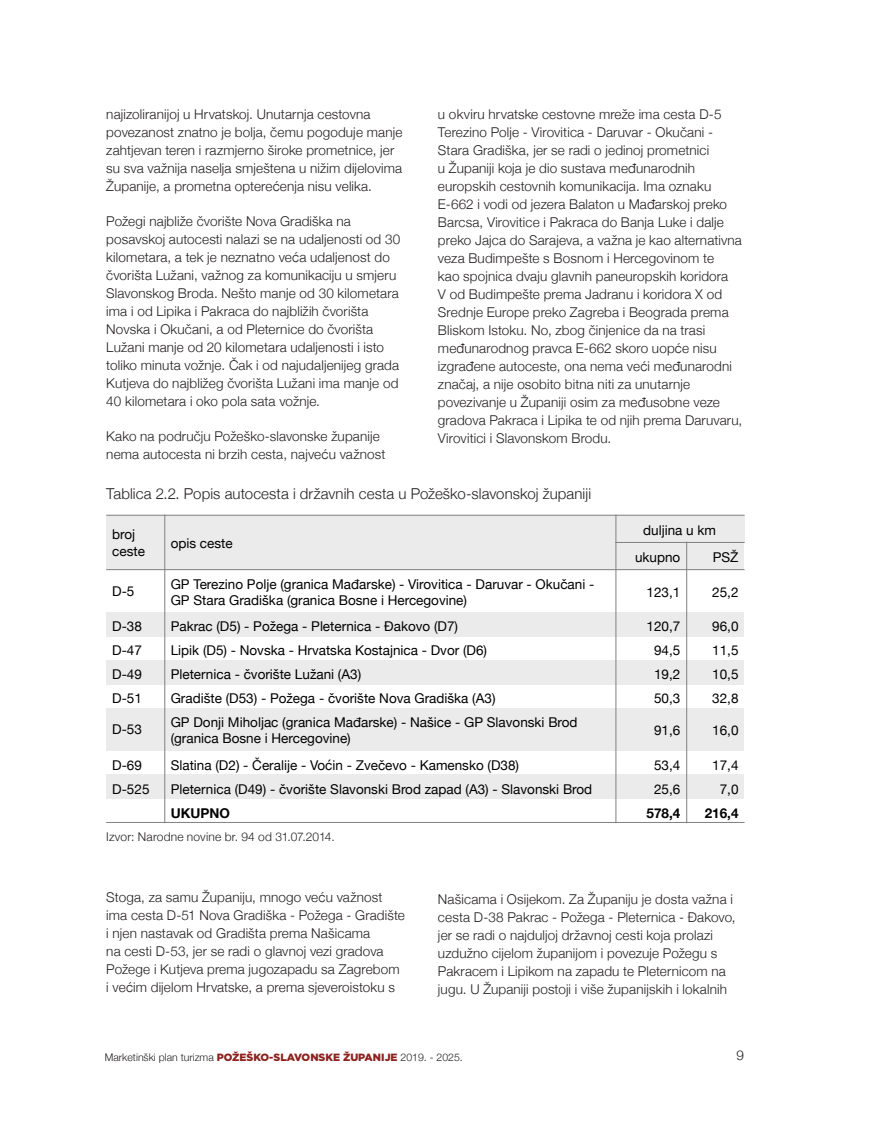
<style>
.page{position:relative;width:893px;height:1127px;background:#fff}
.page>*{position:absolute;margin:0;border:0;box-sizing:border-box;transform-origin:0 0}
.t1{font:300 15px "Helvetica Neue";letter-spacing:.005em;color:#231f20}
.t2{font:300 13.5px/18px "Helvetica Neue";letter-spacing:.01em;color:#231f20}
.t3{font:13.5px/16.5px "Helvetica Neue";color:#000}
.t4{font:700 13.5px "Helvetica Neue";color:#000}
.t5{font:300 12px "Helvetica Neue";letter-spacing:.015em;color:#231f20}
.t6{font:300 10.5px "Helvetica Neue";color:#231f20}
.s1{font-family:"Gotham";font-weight:900;color:#8b221d}
</style>
<div class="page">
<div style="left:106px;top:515px;width:59px;height:55px;background:#ebebeb"></div>
<div style="left:165px;top:515px;width:451px;height:55px;background:#ebebeb"></div>
<div style="left:616px;top:515px;width:128px;height:27px;background:#ebebeb"></div>
<div style="left:616px;top:542px;width:71px;height:28px;background:#ebebeb"></div>
<div style="left:687px;top:542px;width:57px;height:28px;background:#ebebeb"></div>
<div style="left:106px;top:612px;width:59px;height:24px;background:#ebebeb"></div>
<div style="left:165px;top:612px;width:451px;height:24px;background:#ebebeb"></div>
<div style="left:616px;top:612px;width:71px;height:24px;background:#ebebeb"></div>
<div style="left:687px;top:612px;width:57px;height:24px;background:#ebebeb"></div>
<div style="left:106px;top:660px;width:59px;height:24px;background:#ebebeb"></div>
<div style="left:165px;top:660px;width:451px;height:24px;background:#ebebeb"></div>
<div style="left:616px;top:660px;width:71px;height:24px;background:#ebebeb"></div>
<div style="left:687px;top:660px;width:57px;height:24px;background:#ebebeb"></div>
<div style="left:106px;top:708px;width:59px;height:42px;background:#ebebeb"></div>
<div style="left:165px;top:708px;width:451px;height:42px;background:#ebebeb"></div>
<div style="left:616px;top:708px;width:71px;height:42px;background:#ebebeb"></div>
<div style="left:687px;top:708px;width:57px;height:42px;background:#ebebeb"></div>
<div style="left:106px;top:774px;width:59px;height:24px;background:#ebebeb"></div>
<div style="left:165px;top:774px;width:451px;height:24px;background:#ebebeb"></div>
<div style="left:616px;top:774px;width:71px;height:24px;background:#ebebeb"></div>
<div style="left:687px;top:774px;width:57px;height:24px;background:#ebebeb"></div>
<hr style="left:164px;top:514px;width:1px;height:309px;background:#808080">
<hr style="left:615px;top:514px;width:1px;height:309px;background:#808080">
<hr style="left:686px;top:542px;width:1px;height:281px;background:#808080">
<hr style="left:615px;top:542px;width:129px;height:1px;background:#808080">
<hr style="left:106px;top:569px;width:638px;height:1px;background:#808080">
<hr style="left:106px;top:515px;width:638px;height:1px;background:#808080">
<hr style="left:106px;top:822px;width:638px;height:1px;background:#808080">
<p class="t2" style="left:106px;top:105px;width:298px">najizoliranijoj u Hrvatskoj. Unutarnja cestovna povezanost znatno je bolja, čemu pogoduje manje zahtjevan teren i razmjerno široke prometnice, jer su sva važnija naselja smještena u nižim dijelovima Županije, a prometna opterećenja nisu velika.</p>
<p class="t2" style="left:106px;top:212px;width:295px">Požegi najbliže čvorište Nova Gradiška na posavskoj autocesti nalazi se na udaljenosti od 30 kilometara, a tek je neznatno veća udaljenost do čvorišta Lužani, važnog za komunikaciju u smjeru Slavonskog Broda. Nešto manje od 30 kilometara ima i od Lipika i Pakraca do najbližih čvorišta Novska i Okučani, a od Pleternice do čvorišta Lužani manje od 20 kilometara udaljenosti i isto toliko minuta vožnje. Čak i od najudaljenijeg grada Kutjeva do najbližeg čvorišta Lužani ima manje od 40 kilometara i oko pola sata vožnje.</p>
<p class="t2" style="left:106px;top:427px;width:281px">Kako na području Požeško-slavonske županije nema autocesta ni brzih cesta, najveću važnost</p>
<p class="t2" style="left:438px;top:105px;width:306px">u okviru hrvatske cestovne mreže ima cesta D-5<br>Terezino Polje - Virovitica - Daruvar - Okučani - Stara Gradiška, jer se radi o jedinoj prometnici<br>u Županiji koja je dio sustava međunarodnih europskih cestovnih komunikacija. Ima oznaku E-662 i vodi od jezera Balaton u Mađarskoj preko Barcsa, Virovitice i Pakraca do Banja Luke i dalje preko Jajca do Sarajeva, a važna je kao alternativna veza Budimpešte s Bosnom i Hercegovinom te<br>kao spojnica dvaju glavnih paneuropskih koridora<br>V od Budimpešte prema Jadranu i koridora X od Srednje Europe preko Zagreba i Beograda prema Bliskom Istoku. No, zbog činjenice da na trasi međunarodnog pravca E-662 skoro uopće nisu izgrađene autoceste, ona nema veći međunarodni značaj, a nije osobito bitna niti za unutarnje povezivanje u Županiji osim za međusobne veze gradova Pakraca i Lipika te od njih prema Daruvaru, Virovitici i Slavonskom Brodu.</p>
<p class="t1" style="left:106px;top:481px;width:486px">Tablica 2.2. Popis autocesta i državnih cesta u Požeško-slavonskoj županiji</p>
<p class="t3" style="left:112px;top:527px;width:34px">broj ceste</p>
<p class="t3" style="left:171px;top:536px;width:64px">opis ceste</p>
<p class="t3" style="left:635px;top:517px;width:83px;line-height:27.3px;text-indent:8px">duljina u km ukupno</p>
<p class="t3" style="left:713px;top:550px;width:27px">PSŽ</p>
<p class="t3" style="left:112px;top:584px;width:24px">D-5</p>
<p class="t3" style="left:171px;top:576px;width:425px">GP Terezino Polje (granica Mađarske) - Virovitica - Daruvar - Okučani -<br>GP Stara Gradiška (granica Bosne i Hercegovine)</p>
<p class="t3" style="left:647px;top:584px;width:35px">123,1</p>
<p class="t3" style="left:712px;top:584px;width:28px">25,2</p>
<p class="t3" style="left:112px;top:618px;width:31px">D-38</p>
<p class="t3" style="left:171px;top:618px;width:289px">Pakrac (D5) - Požega - Pleternica - Đakovo (D7)</p>
<p class="t3" style="left:647px;top:619px;width:35px">120,7</p>
<p class="t3" style="left:712px;top:619px;width:28px">96,0</p>
<p class="t3" style="left:112px;top:642px;width:31px">D-47</p>
<p class="t3" style="left:171px;top:642px;width:318px">Lipik (D5) - Novska - Hrvatska Kostajnica - Dvor (D6)</p>
<p class="t3" style="left:654px;top:643px;width:28px">94,5</p>
<p class="t3" style="left:712px;top:643px;width:28px">11,5</p>
<p class="t3" style="left:112px;top:666px;width:31px">D-49</p>
<p class="t3" style="left:171px;top:666px;width:192px">Pleternica - čvorište Lužani (A3)</p>
<p class="t3" style="left:654px;top:667px;width:28px">19,2</p>
<p class="t3" style="left:712px;top:667px;width:28px">10,5</p>
<p class="t3" style="left:112px;top:690px;width:31px">D-51</p>
<p class="t3" style="left:171px;top:690px;width:326px">Gradište (D53) - Požega - čvorište Nova Gradiška (A3)</p>
<p class="t3" style="left:654px;top:691px;width:28px">50,3</p>
<p class="t3" style="left:712px;top:691px;width:28px">32,8</p>
<p class="t3" style="left:112px;top:722px;width:31px">D-53</p>
<p class="t3" style="left:171px;top:714px;width:408px">GP Donji Miholjac (granica Mađarske) - Našice - GP Slavonski Brod (granica Bosne i Hercegovine)</p>
<p class="t3" style="left:654px;top:723px;width:28px">91,6</p>
<p class="t3" style="left:712px;top:723px;width:28px">16,0</p>
<p class="t3" style="left:112px;top:758px;width:31px">D-69</p>
<p class="t3" style="left:171px;top:758px;width:350px">Slatina (D2) - Čeralije - Voćin - Zvečevo - Kamensko (D38)</p>
<p class="t3" style="left:654px;top:757px;width:28px">53,4</p>
<p class="t3" style="left:712px;top:757px;width:28px">17,4</p>
<p class="t3" style="left:112px;top:782px;width:39px">D-525</p>
<p class="t3" style="left:171px;top:782px;width:423px">Pleternica (D49) - čvorište Slavonski Brod zapad (A3) - Slavonski Brod (D53)</p>
<p class="t3" style="left:654px;top:781px;width:28px">25,6</p>
<p class="t3" style="left:720px;top:781px;width:20px">7,0</p>
<p class="t4" style="left:171px;top:803px;width:61px">UKUPNO</p>
<p class="t4" style="left:647px;top:802px;width:35px">578,4</p>
<p class="t4" style="left:705px;top:802px;width:35px">216,4</p>
<p class="t5" style="left:106px;top:827px;width:230px">Izvor: Narodne novine br. 94 od 31.07.2014.</p>
<p class="t2" style="left:106px;top:887px;width:300px">Stoga, za samu Županiju, mnogo veću važnost ima cesta D-51 Nova Gradiška - Požega - Gradište i njen nastavak od Gradišta prema Našicama<br>na cesti D-53, jer se radi o glavnoj vezi gradova Požege i Kutjeva prema jugozapadu sa Zagrebom i većim dijelom Hrvatske, a prema sjeveroistoku s</p>
<p class="t2" style="left:438px;top:889px;width:299px">Našicama i Osijekom. Za Županiju je dosta važna i cesta D-38 Pakrac - Požega - Pleternica - Đakovo, jer se radi o najduljoj državnoj cesti koja prolazi uzdužno cijelom županijom i povezuje Požegu s Pakracem i Lipikom na zapadu te Pleternicom na jugu. U Županiji postoji i više županijskih i lokalnih</p>
<p class="t6" style="left:105px;top:1048px;width:359px">Marketinški plan turizma <span class="s1">POŽEŠKO-SLAVONSKE ŽUPANIJE</span> 2019. - 2025.</p>
<p class="t2" style="left:737px;top:1045px;width:9px">9</p>
</div>
